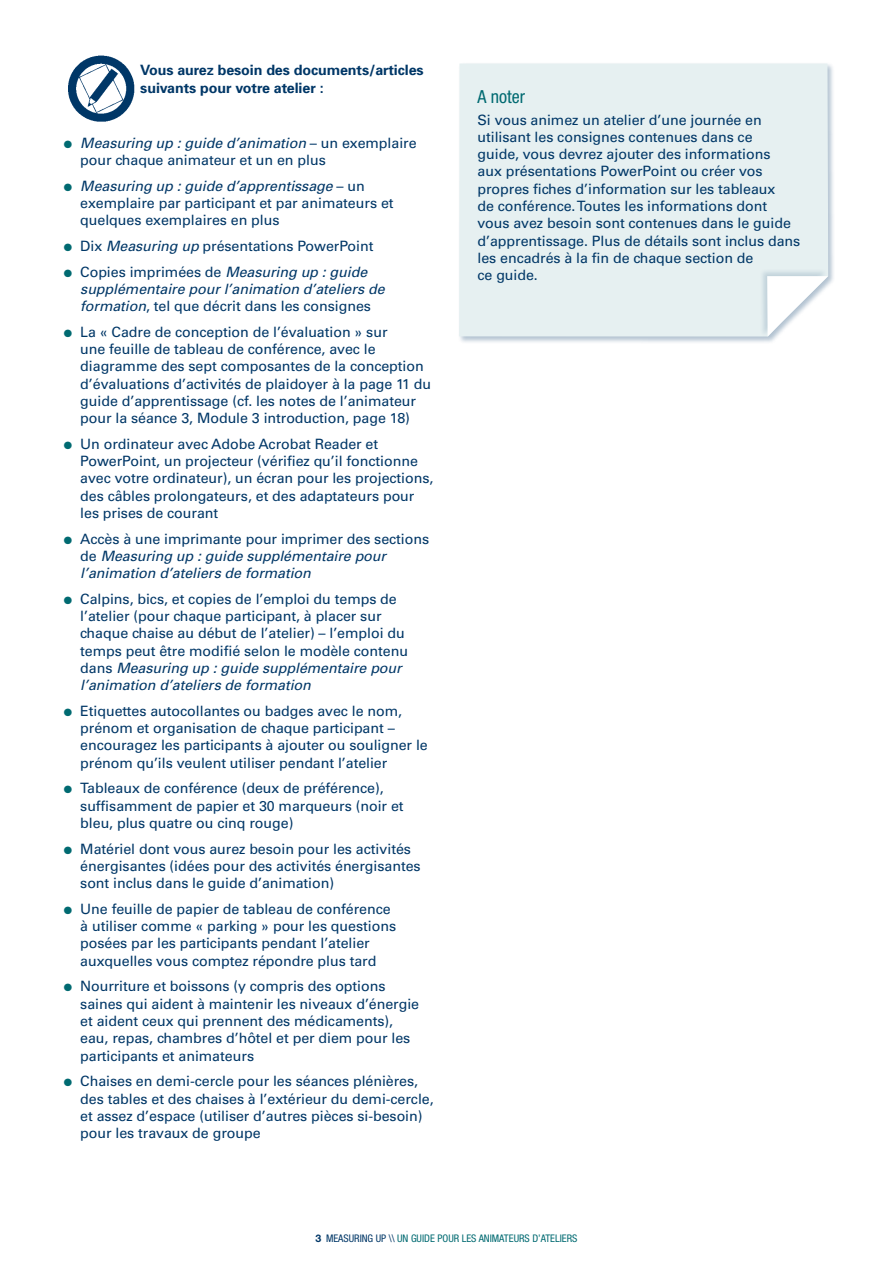
<style>
.page{position:relative;width:893px;height:1263px;background:#fff}
.page>*{position:absolute;margin:0;border:0;box-sizing:border-box;transform-origin:0 0}
.t1{font:condensed 18px "Helvetica Neue";color:#006a71}
.t2{font:14.25px/17.2px "Univers";letter-spacing:-.005em;color:#003767}
.t3{font:italic 14.25px/17.2px "Univers";letter-spacing:-.005em;color:#003767}
.t4{font:700 14.25px/17.2px "Univers";letter-spacing:-.005em;color:#003767}
.t5{font:condensed 10.5px "Helvetica Neue";color:#006a71}
.s1{color:#006a71}
.s2{font-style:italic}
.s3{font-style:normal}
.s4{color:#003768}
.s5{font-weight:700;font-stretch:normal;color:#003767}
.s6{color:#003767}
</style>
<div class="page">
<div style="left:458px;top:62px;width:378px;height:282px;background:#003767;opacity:.3"></div>
<div style="left:459px;top:63px;width:369px;height:273px;background:#e6f0f1"></div>
<img style="left:69px;top:55px;width:66px;height:66px">
<div style="left:759px;top:269px;width:70px;height:69px;background:#003767;opacity:.16"></div>
<svg style="left:767px;top:276px;width:61px;height:60px"></svg>
<p class="t4" style="left:140px;top:61px;width:285px">Vous aurez besoin des documents/articles suivants pour votre atelier :</p>
<p class="t2" style="left:80px;top:134px;width:338px;text-indent:-17px"><span class="s1">●</span> <span class="s2">Measuring up : guide d’animation</span> – un exemplaire pour chaque animateur et un en plus</p>
<p class="t2" style="left:80px;top:177px;width:315px;text-indent:-17px"><span class="s1">●</span> <span class="s2">Measuring up : guide d’apprentissage</span> – un exemplaire par participant et par animateurs et quelques exemplaires en plus</p>
<p class="t2" style="left:64px;top:237px;width:311px"><span class="s1">●</span> Dix <span class="s2">Measuring up</span> présentations PowerPoint</p>
<p class="t3" style="left:80px;top:263px;width:306px;text-indent:-17px"><span class="s1">●</span> <span class="s3">Copies imprimées de</span> Measuring up : guide supplémentaire pour l’animation d’ateliers de formation<span class="s3">, tel que décrit dans les consignes</span></p>
<p class="t2" style="left:80px;top:323px;width:352px;text-indent:-17px"><span class="s1">●</span> La « Cadre de conception de l’évaluation » sur<br>une feuille de tableau de conférence, avec le diagramme des sept composantes de la conception d’évaluations d’activités de plaidoyer à la page <span class="s4">11</span> du guide d’apprentissage (cf. les notes de l’animateur pour la séance 3, Module 3 introduction, page <span class="s4">18</span>)</p>
<p class="t2" style="left:80px;top:435px;width:355px;text-indent:-17px"><span class="s1">●</span> Un ordinateur avec Adobe Acrobat Reader et PowerPoint, un projecteur (vérifiez qu’il fonctionne avec votre ordinateur), un écran pour les projections, des câbles prolongateurs, et des adaptateurs pour les prises de courant</p>
<p class="t3" style="left:80px;top:530px;width:350px;text-indent:-17px"><span class="s1">●</span> <span class="s3">Accès à une imprimante pour imprimer des sections de</span> Measuring up : guide supplémentaire pour l’animation d’ateliers de formation</p>
<p class="t2" style="left:80px;top:590px;width:329px;text-indent:-17px"><span class="s1">●</span> Calpins, bics, et copies de l’emploi du temps de l’atelier (pour chaque participant, à placer sur chaque chaise au début de l’atelier) – l’emploi du temps peut être modifié selon le modèle contenu dans <span class="s2">Measuring up : guide supplémentaire pour l’animation d’ateliers de formation</span></p>
<p class="t2" style="left:80px;top:702px;width:349px;text-indent:-17px"><span class="s1">●</span> Etiquettes autocollantes ou badges avec le nom, prénom et organisation de chaque participant – encouragez les participants à ajouter ou souligner le prénom qu’ils veulent utiliser pendant l’atelier</p>
<p class="t2" style="left:80px;top:780px;width:325px;text-indent:-17px"><span class="s1">●</span> Tableaux de conférence (deux de préférence), suffisamment de papier et 30 marqueurs (noir et bleu, plus quatre ou cinq rouge)</p>
<p class="t2" style="left:80px;top:840px;width:342px;text-indent:-17px"><span class="s1">●</span> Matériel dont vous aurez besoin pour les activités énergisantes (idées pour des activités énergisantes sont inclus dans le guide d’animation)</p>
<p class="t2" style="left:80px;top:900px;width:317px;text-indent:-17px"><span class="s1">●</span> Une feuille de papier de tableau de conférence à utiliser comme « parking » pour les questions posées par les participants pendant l’atelier auxquelles vous comptez répondre plus tard</p>
<p class="t2" style="left:80px;top:978px;width:340px;text-indent:-17px"><span class="s1">●</span> Nourriture et boissons (y compris des options saines qui aident à maintenir les niveaux d’énergie et aident ceux qui prennent des médicaments), eau, repas, chambres d’hôtel et per diem pour les participants et animateurs</p>
<p class="t2" style="left:80px;top:1073px;width:355px;text-indent:-17px"><span class="s1">●</span> Chaises en demi-cercle pour les séances plénières, des tables et des chaises à l’extérieur du demi-cercle, et assez d’espace (utiliser d’autres pièces si-besoin) pour les travaux de groupe</p>
<p class="t1" style="left:477px;top:86px;width:49px">A NOTER</p>
<p class="t2" style="left:477px;top:111px;width:324px">Si vous animez un atelier d’une journée en utilisant les consignes contenues dans ce<br>guide, vous devrez ajouter des informations<br>aux présentations PowerPoint ou créer vos propres fiches d’information sur les tableaux<br>de conférence. Toutes les informations dont vous avez besoin sont contenues dans le guide d’apprentissage. Plus de détails sont inclus dans les encadrés à la fin de chaque section de<br>ce guide.</p>
<p class="t5" style="left:315px;top:1232px;width:170px"><span class="s5">3</span> <span class="s6">MEASURING UP \\</span> UN GUIDE POUR LES ANIMA</p>
<p class="t5" style="left:504px;top:1232px;width:11px">TEURS</p>
<p class="t5" style="left:532px;top:1232px;width:33px">D’ATELIERS</p>
</div>
